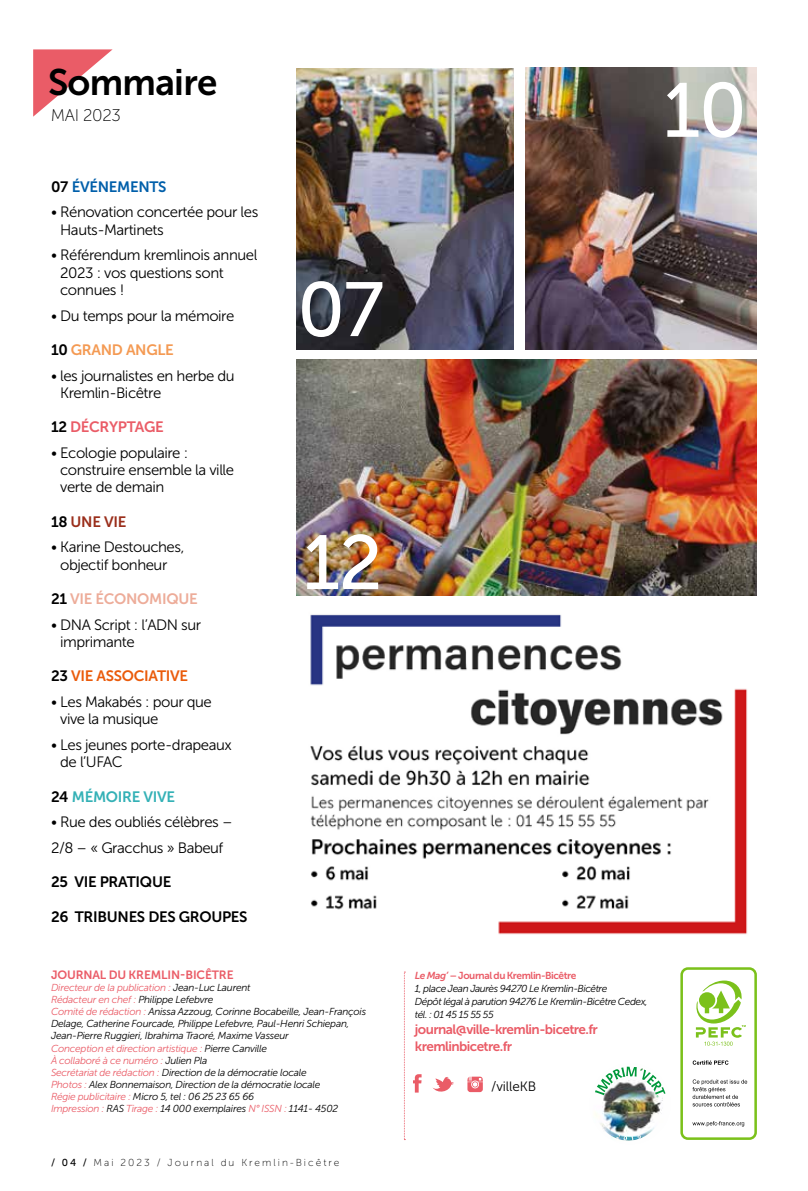
<style>
.page{position:relative;width:808px;height:1191px;background:#fff}
.page>*{position:absolute;margin:0;border:0;box-sizing:border-box;transform-origin:0 0}
.t1{font:76.5px "Museo Sans 500";color:#fff}
.t2{font:36.75px "Museo Sans 700";letter-spacing:-.02em;color:#000}
.t3{font:16.8px "Museo Sans 100";letter-spacing:-.02em;color:#000}
.t4{font:15px/17.2px "Museo Sans 300";letter-spacing:-.03em;color:#000}
.t5{font:15px "Museo Sans 700";letter-spacing:-.02em;color:#000}
.t6{font:15px "Museo Sans 700";letter-spacing:-.02em;color:#ea5b0b}
.t7{font:15px "Museo Sans 700";letter-spacing:-.02em;color:#edac99}
.t8{font:15px "Museo Sans 700";letter-spacing:-.02em;color:#34b1b6}
.t9{font:15px "Museo Sans 700";letter-spacing:-.02em;color:#005faa}
.t10{font:15px "Museo Sans 700";letter-spacing:-.02em;color:#f49a53}
.t11{font:15px "Museo Sans 700";letter-spacing:-.02em;color:#ea5c67}
.t12{font:15px "Museo Sans 700";letter-spacing:-.02em;color:#9a2e1b}
.t13{font:13.5px/16.5px "Museo Sans 700";letter-spacing:-.04em;color:#ea5c67}
.t14{font:13.5px "Museo Sans 300";letter-spacing:-.005em;color:#000}
.t15{font:12px "Museo Sans 700";letter-spacing:-.01em;color:#ea5c67}
.t16{font:italic 10.2px/12px "Museo Sans 300";letter-spacing:-.025em;color:#000}
.t17{font:italic 10.2px/12.8px "Museo Sans 300";letter-spacing:-.045em;color:#000}
.t18{font:10.2px "Museo Sans 100";letter-spacing:.2em;color:#000}
.t19{font:10.2px "Museo Sans 700";letter-spacing:-.04em;color:#ea5c67}
.s1{color:#000}
.s2{color:#ea5c67}
.s3{font-family:"Museo Sans 500"}
.s4{font-style:italic}
</style>
<div class="page">
<svg style="left:33px;top:49px;width:80px;height:68px"></svg>
<img style="left:310px;top:614px;width:438px;height:321px">
<img style="left:296px;top:68px;width:217px;height:281px">
<img style="left:526px;top:67px;width:231px;height:282px">
<svg style="left:404px;top:971px;width:1px;height:169px"></svg>
<svg style="left:413px;top:1074px;width:9px;height:18px"></svg>
<svg style="left:432px;top:1077px;width:22px;height:15px"></svg>
<svg style="left:467px;top:1076px;width:16px;height:16px"></svg>
<img style="left:296px;top:359px;width:461px;height:236px">
<div style="left:680px;top:967px;width:77px;height:172px;border:3px solid #7bc11b;border-radius:6px"></div>
<svg style="left:693px;top:1060px;width:35px;height:4px"></svg>
<svg style="left:692px;top:1079px;width:55px;height:27px"></svg>
<svg style="left:692px;top:1121px;width:52px;height:5px"></svg>
<svg style="left:695px;top:980px;width:51px;height:65px"></svg>
<img style="left:595px;top:1094px;width:68px;height:47px">
<img style="left:616px;top:1134px;width:25px;height:6px">
<img style="left:595px;top:1066px;width:70px;height:28px">
<h2 class="t2" style="left:48px;top:62px;width:171px">Sommaire</h2>
<h3 class="t3" style="left:51px;top:106px;width:71px">MAI 2023</h3>
<h3 class="t9" style="left:51px;top:178px;width:117px"><span class="s1">07</span> ÉVÉNEMENTS</h3>
<h3 class="t4" style="left:60px;top:204px;width:200px;text-indent:-9px">• Rénovation concertée pour les<br>Hauts-Martinets</h3>
<h3 class="t4" style="left:60px;top:247px;width:199px;text-indent:-9px">• Référendum kremlinois annuel<br>2023 : vos questions sont connues !</h3>
<h3 class="t4" style="left:51px;top:307px;width:185px">• Du temps pour la mémoire</h3>
<h3 class="t10" style="left:51px;top:341px;width:124px"><span class="s1">10</span> GRAND ANGLE</h3>
<h3 class="t4" style="left:60px;top:367px;width:176px;text-indent:-9px">• les journalistes en herbe du<br>Kremlin-Bicêtre</h3>
<h3 class="t11" style="left:51px;top:418px;width:114px"><span class="s1">12</span> DÉCRYPTAGE</h3>
<h3 class="t4" style="left:60px;top:444px;width:175px;text-indent:-9px">• Ecologie populaire : construire ensemble la ville verte de demain</h3>
<h3 class="t12" style="left:51px;top:513px;width:77px"><span class="s1">18</span> UNE VIE</h3>
<h3 class="t4" style="left:51px;top:539px;width:135px;text-align:center">• Karine Destouches, objectif bonheur</h3>
<h3 class="t7" style="left:51px;top:590px;width:148px"><span class="s1">21</span> VIE ÉCONOMIQUE</h3>
<h3 class="t4" style="left:60px;top:616px;width:142px;text-indent:-9px">• DNA Script : l’ADN sur imprimante</h3>
<h3 class="t6" style="left:51px;top:668px;width:139px"><span class="s1">23</span> VIE ASSOCIATIVE</h3>
<h3 class="t4" style="left:60px;top:693px;width:153px;text-indent:-9px">• Les Makabés : pour que vive la musique</h3>
<h3 class="t4" style="left:60px;top:736px;width:173px;text-indent:-9px">• Les jeunes porte-drapeaux de l’UFAC</h3>
<h3 class="t8" style="left:51px;top:788px;width:126px"><span class="s1">24</span> MÉMOIRE VIVE</h3>
<h3 class="t4" style="left:51px;top:809px;width:183px;line-height:25.8px">• Rue des oubliés célèbres –<br>2/8 – « Gracchus » Babeuf</h3>
<h3 class="t5" style="left:51px;top:874px;width:122px">25 VIE PRATIQUE</h3>
<h3 class="t5" style="left:51px;top:908px;width:198px">26 TRIBUNES DES GROUPES</h3>
<h1 class="t1" style="left:297px;top:268px;width:88px">07</h1>
<h1 class="t1" style="left:303px;top:521px;width:81px">12</h1>
<p class="t15" style="left:51px;top:968px;width:184px">JOURNAL DU KREMLIN-BICÊTRE</p>
<p class="t16" style="left:51px;top:982px;width:317px"><span class="s2">Directeur de la publication :</span> Jean-Luc Laurent<br><span class="s2">Rédacteur en chef :</span> Philippe Lefebvre<br><span class="s2">Comité de rédaction :</span> Anissa Azzoug, Corinne Bocabeille, Jean-François Delage, Catherine Fourcade, Philippe Lefebvre, Paul-Henri Schiepan, Jean-Pierre Ruggieri, Ibrahima Traoré, Maxime Vasseur<br><span class="s2">Conception et direction artistique :</span> Pierre Canville<br><span class="s2">À collaboré à ce numéro :</span> Julien Pla<br><span class="s2">Secrétariat de rédaction :</span> Direction de la démocratie locale<br><span class="s2">Photos :</span> Alex Bonnemaison, Direction de la démocratie locale<br><span class="s2">Régie publicitaire :</span> Micro 5, tel : 06 25 23 65 66<br><span class="s2">Impression :</span> RAS <span class="s2">Tirage :</span> 14 000 exemplaires <span class="s2">N° ISSN :</span> 1141- 4502</p>
<p class="t18" style="left:51px;top:1156px;width:290px"><span class="s3">/ 04 /</span> Mai 2023 / Journal du Kremlin-Bicêtre</p>
<h1 class="t1" style="left:663px;top:69px;width:85px">10</h1>
<p class="t19" style="left:415px;top:970px;width:163px"><span class="s4">Le Mag’</span> – Journal du Kremlin-Bicêtre</p>
<p class="t17" style="left:415px;top:982px;width:234px">1, place Jean Jaurès 94270 Le Kremlin-Bicêtre<br>Dépôt légal à parution 94276 Le Kremlin-Bicêtre Cedex, tél. : 01 45 15 55 55</p>
<h3 class="t13" style="left:415px;top:1021px;width:184px">journal@ville-kremlin-bicetre.fr kremlinbicetre.fr</h3>
<h3 class="t14" style="left:491px;top:1079px;width:47px">/villeKB</h3>
</div>
